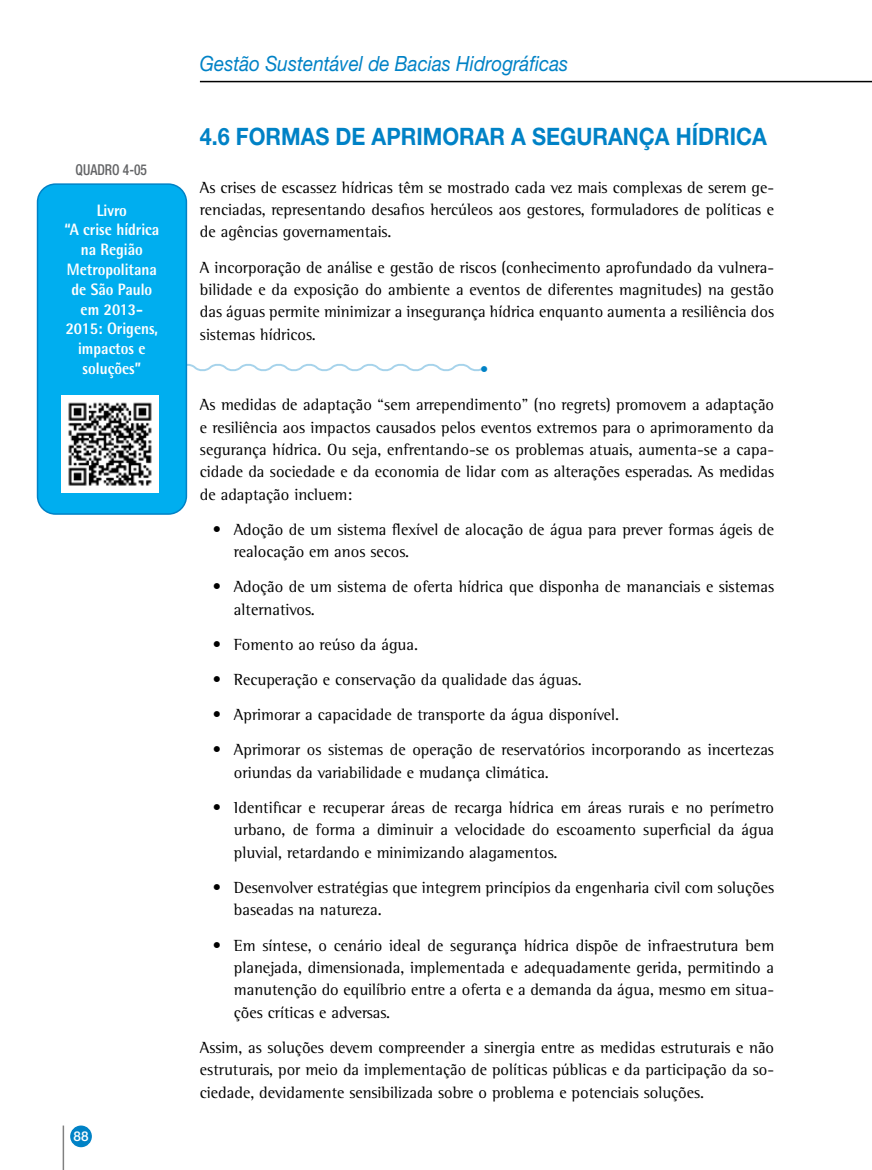
<style>
.page{position:relative;width:872px;height:1170px;background:#fff}
.page>*{position:absolute;margin:0;border:0;box-sizing:border-box;transform-origin:0 0}
.t1{font:700 24px "Helvetica Neue LT Std";color:#0082c6;scale:.9 1}
.t2{font:italic 21px "Helvetica Neue LT Std";color:#0082c6;scale:.9 1}
.t3{font:16.5px/22.4px "Rotis Semi Serif";color:#000;text-align:justify}
.t4{font:800 16.5px/19.8px "Rotis Semi Sans";color:#fff;text-align:center;scale:.9 1}
.t5{font:700 16.5px "Rotis Semi Serif";color:#0082c6}
.t6{font:500 condensed 15px "Helvetica Neue LT Std";color:#636466;scale:.9 1}
.t7{font:500 13.5px "Helvetica Neue LT Std";color:#fff}
</style>
<div class="page">
<div style="left:71px;top:1126px;width:20px;height:20px;background:#0082c6;border-radius:50%"></div>
<div style="left:70px;top:1125px;width:22px;height:22px;border:2px solid #0082c6;border-radius:50%"></div>
<hr style="left:200px;top:81px;width:672px;height:1px;background:#000">
<hr style="left:63px;top:1125px;width:1px;height:44px;background:#000">
<svg style="left:187px;top:362px;width:298px;height:11px"></svg>
<div style="left:38px;top:184px;width:148px;height:330px;background:#00aeef;border-radius:18px"></div>
<div style="left:37px;top:183px;width:150px;height:331px;border:2px solid #0082c6;border-radius:18px"></div>
<div style="left:61px;top:394px;width:98px;height:98px;background:#fff"></div>
<img style="left:68px;top:402px;width:84px;height:84px">
<p class="t6" style="left:76px;top:160px;width:81px">QUADRO 4-05</p>
<p class="t4" style="left:64px;top:200px;width:107px">Livro<br>“A crise hídrica na Região<br>Metropolitana de São Paulo em 2013-<br>2015: Origens, impactos e soluções”</p>
<p class="t7" style="left:73px;top:1128px;width:17px">88</p>
<p class="t2" style="left:200px;top:51px;width:411px">Gestão Sustentável de Bacias Hidrográficas</p>
<h1 class="t1" style="left:200px;top:121px;width:631px">4.6 FORMAS DE APRIMORAR A SEGURANÇA HÍDRICA</h1>
<p class="t3" style="left:200px;top:176px;width:576px">As crises de escassez hídricas têm se mostrado cada vez mais complexas de serem ge&shy;renciadas, representando desafios hercúleos aos gestores, formuladores de políticas e de agências governamentais.</p>
<p class="t3" style="left:200px;top:256px;width:576px">A incorporação de análise e gestão de riscos (conhecimento aprofundado da vulnera&shy;bilidade e da exposição do ambiente a eventos de diferentes magnitudes) na gestão das águas permite minimizar a insegurança hídrica enquanto aumenta a resiliência dos sistemas hídricos.</p>
<p class="t5" style="left:480px;top:359px;width:10px">•</p>
<p class="t3" style="left:200px;top:393px;width:576px">As medidas de adaptação “sem arrependimento” (no regrets) promovem a adaptação e resiliência aos impactos causados pelos eventos extremos para o aprimoramento da segurança hídrica. Ou seja, enfrentando-se os problemas atuais, aumenta-se a capa&shy;cidade da sociedade e da economia de lidar com as alterações esperadas. As medidas de adaptação incluem:</p>
<p class="t3" style="left:234px;top:518px;width:541px;text-indent:-21px">• Adoção de um sistema flexível de alocação de água para prever formas ágeis de realocação em anos secos.</p>
<p class="t3" style="left:234px;top:575px;width:542px;text-indent:-21px">• Adoção de um sistema de oferta hídrica que disponha de mananciais e sistemas alternativos.</p>
<p class="t3" style="left:213px;top:633px;width:207px">• Fomento ao reúso da água.</p>
<p class="t3" style="left:213px;top:668px;width:370px">• Recuperação e conservação da qualidade das águas.</p>
<p class="t3" style="left:213px;top:703px;width:408px">• Aprimorar a capacidade de transporte da água disponível.</p>
<p class="t3" style="left:234px;top:738px;width:541px;text-indent:-21px">• Aprimorar os sistemas de operação de reservatórios incorporando as incertezas oriundas da variabilidade e mudança climática.</p>
<p class="t3" style="left:234px;top:796px;width:542px;text-indent:-21px">• Identificar e recuperar áreas de recarga hídrica em áreas rurais e no perímetro urbano, de forma a diminuir a velocidade do escoamento superficial da água pluvial, retardando e minimizando alagamentos.</p>
<p class="t3" style="left:234px;top:876px;width:542px;text-indent:-21px">• Desenvolver estratégias que integrem princípios da engenharia civil com soluções baseadas na natureza.</p>
<p class="t3" style="left:234px;top:933px;width:542px;text-indent:-21px">• Em síntese, o cenário ideal de segurança hídrica dispõe de infraestrutura bem planejada, dimensionada, implementada e adequadamente gerida, permitindo a manutenção do equilíbrio entre a oferta e a demanda da água, mesmo em situa&shy;ções críticas e adversas.</p>
<p class="t3" style="left:200px;top:1035px;width:576px">Assim, as soluções devem compreender a sinergia entre as medidas estruturais e não estruturais, por meio da implementação de políticas públicas e da participação da so&shy;ciedade, devidamente sensibilizada sobre o problema e potenciais soluções.</p>
</div>
